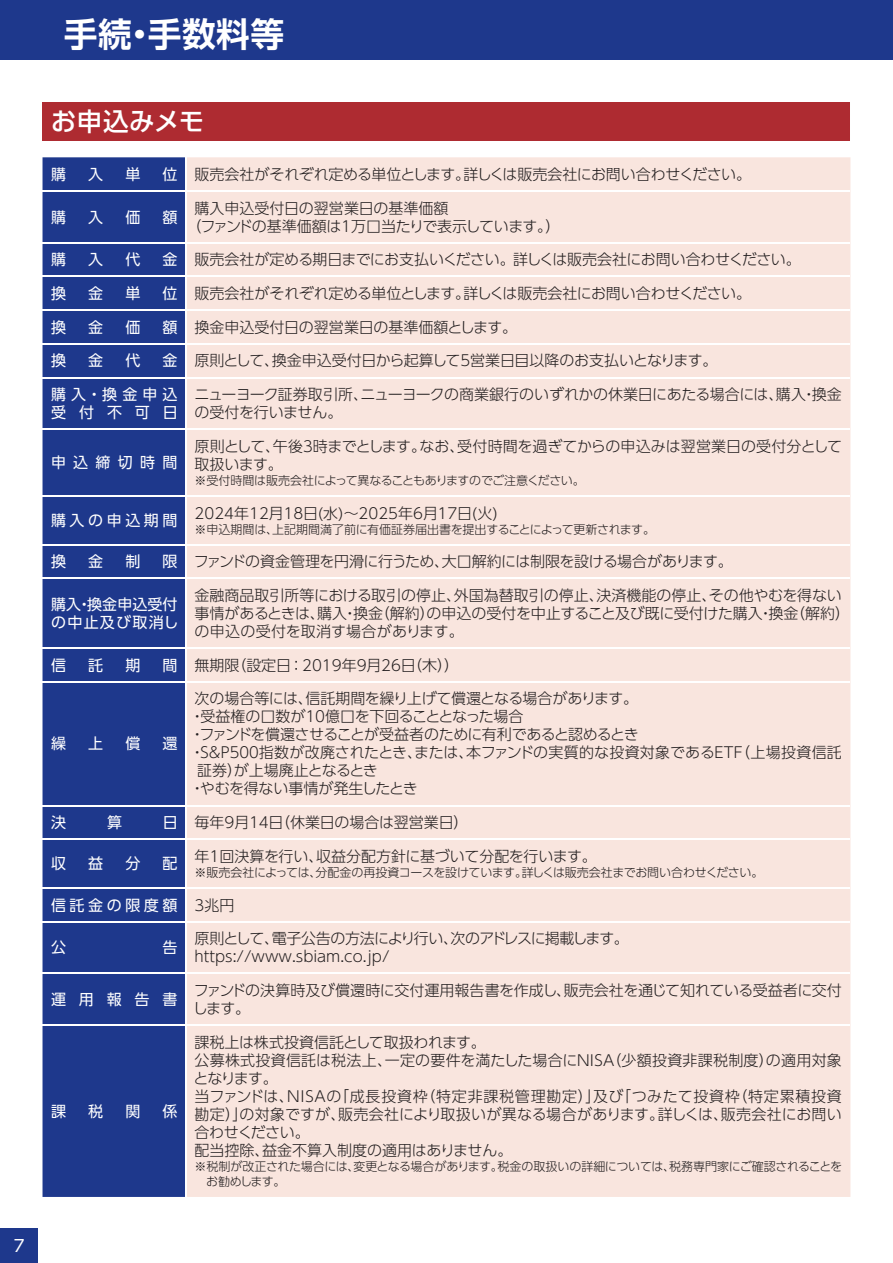
<style>
.page{position:relative;width:893px;height:1263px;background:#fff}
.page>*{position:absolute;margin:0;border:0;box-sizing:border-box;transform-origin:0 0}
.t1{font:33.75px "UD Shin Go Pro De Bold 90 pv RKSJ H";letter-spacing:.015em;color:#fff}
.t2{font:25.5px "UD Shin Go Pro Medium 90 pv RKSJ H";letter-spacing:.02em;color:#fff}
.t3{font:16.5px "UD Shin Go Pro Regular 90 pv RKSJ H";color:#fff}
.t4{font:15px/18px "UD Shin Go Pro Light 90 pv RKSJ H";letter-spacing:-.005em;color:#231f20}
.t5{font:15px "UD Shin Go Pro Regular 90 pv RKSJ H";letter-spacing:.24em;color:#fff}
.t6{font:15px "UD Shin Go Pro Light 90 pv RKSJ H";letter-spacing:-.025em;color:#231f20}
.t7{font:15px "UD Shin Go Pro Light 90 pv RKSJ H";letter-spacing:-.03em;color:#231f20}
.t8{font:15px "UD Shin Go Pro Light 90 pv RKSJ H";letter-spacing:-.04em;color:#231f20}
.t9{font:15px/18px "UD Shin Go Pro Regular 90 pv RKSJ H";letter-spacing:.005em;color:#fff}
.t10{font:15px/18px "UD Shin Go Pro Regular 90 pv RKSJ H";letter-spacing:.595em;color:#fff}
.t11{font:12px/15px "UD Shin Go Pro Light 90 pv RKSJ H";letter-spacing:-.02em;color:#231f20}
.s1{font-family:"UD Shin Go Pro Regular 90 pv RKSJ H";color:#fff}
.s2{font-family:"UD Shin Go Pro Light 90 pv RKSJ H";color:#231f20}
</style>
<div class="page">
<div style="left:43px;top:102px;width:807px;height:38px;background:#ae2b31"></div>
<div style="left:43px;top:157px;width:142px;height:1040px;background:#1e388c"></div>
<div style="left:187px;top:157px;width:663px;height:1040px;background:#f9e5de"></div>
<hr style="left:43px;top:190px;width:807px;height:2px;background:#fff">
<hr style="left:43px;top:242px;width:807px;height:1px;background:#fff">
<hr style="left:43px;top:276px;width:807px;height:1px;background:#fff">
<hr style="left:43px;top:310px;width:807px;height:1px;background:#fff">
<hr style="left:43px;top:343px;width:807px;height:1px;background:#fff">
<hr style="left:43px;top:377px;width:807px;height:1px;background:#fff">
<hr style="left:43px;top:429px;width:807px;height:1px;background:#fff">
<hr style="left:43px;top:495px;width:807px;height:2px;background:#fff">
<hr style="left:43px;top:544px;width:807px;height:1px;background:#fff">
<hr style="left:43px;top:578px;width:807px;height:1px;background:#fff">
<hr style="left:43px;top:648px;width:807px;height:1px;background:#fff">
<hr style="left:43px;top:681px;width:807px;height:1px;background:#fff">
<hr style="left:43px;top:805px;width:807px;height:1px;background:#fff">
<hr style="left:43px;top:839px;width:807px;height:1px;background:#fff">
<hr style="left:43px;top:887px;width:807px;height:1px;background:#fff">
<hr style="left:43px;top:921px;width:807px;height:1px;background:#fff">
<hr style="left:43px;top:973px;width:807px;height:1px;background:#fff">
<hr style="left:43px;top:1025px;width:807px;height:1px;background:#fff">
<div style="left:0;top:1228px;width:38px;height:34px;background:#1e388c"></div>
<div style="left:0;top:0;width:893px;height:60px;background:#1e388c"></div>
<p class="t3" style="left:14px;top:1239px;width:12px">7</p>
<h1 class="t1" style="left:64px;top:21px;width:222px">手続・手数料等</h1>
<h2 class="t2" style="left:51px;top:112px;width:155px">お申込みメモ</h2>
<p class="t5" style="left:51px;top:169px;width:16px">購</p>
<p class="t5" style="left:88px;top:169px;width:16px">入</p>
<p class="t5" style="left:125px;top:169px;width:16px">単</p>
<p class="t4" style="left:163px;top:167px;width:590px"><span class="s1">位</span> 販売会社がそれぞれ定める単位とします。詳しくは販売会社にお問い合わせください。</p>
<p class="t5" style="left:51px;top:211px;width:16px">購</p>
<p class="t5" style="left:88px;top:211px;width:16px">入</p>
<p class="t5" style="left:125px;top:211px;width:16px">価</p>
<p class="t5" style="left:163px;top:211px;width:16px">額</p>
<p class="t4" style="left:186px;top:201px;width:376px;text-indent:8px">購入申込受付日の翌営業日の基準価額<br>（ファンドの基準価額は1万口当たりで表示しています。）</p>
<p class="t5" style="left:51px;top:254px;width:16px">購</p>
<p class="t5" style="left:88px;top:254px;width:16px">入</p>
<p class="t5" style="left:125px;top:254px;width:16px">代</p>
<p class="t6" style="left:163px;top:254px;width:640px"><span class="s1">金</span> 販売会社が定める期日までにお支払いください。詳しくは販売会社にお問い合わせください。</p>
<p class="t5" style="left:51px;top:288px;width:16px">換</p>
<p class="t5" style="left:88px;top:288px;width:16px">金</p>
<p class="t5" style="left:125px;top:288px;width:16px">単</p>
<p class="t4" style="left:163px;top:286px;width:590px"><span class="s1">位</span> 販売会社がそれぞれ定める単位とします。詳しくは販売会社にお問い合わせください。</p>
<p class="t5" style="left:51px;top:321px;width:16px">換</p>
<p class="t5" style="left:88px;top:321px;width:16px">金</p>
<p class="t5" style="left:125px;top:321px;width:16px">価</p>
<p class="t4" style="left:163px;top:320px;width:356px"><span class="s1">額</span> 換金申込受付日の翌営業日の基準価額とします。</p>
<p class="t5" style="left:51px;top:355px;width:16px">換</p>
<p class="t5" style="left:88px;top:355px;width:16px">金</p>
<p class="t5" style="left:125px;top:355px;width:16px">代</p>
<p class="t4" style="left:163px;top:354px;width:556px"><span class="s1">金</span> 原則として、換金申込受付日から起算して5営業日目以降のお支払いとなります。</p>
<p class="t10" style="left:51px;top:388px;width:128px">購入・換金申込受付不可日</p>
<p class="t4" style="left:194px;top:388px;width:649px">ニューヨーク証券取引所、ニューヨークの商業銀行のいずれかの休業日にあたる場合には、購入・換金の受付を行いません。</p>
<p class="t5" style="left:51px;top:457px;width:128px">申込締切時間</p>
<p class="t4" style="left:195px;top:439px;width:649px">原則として、午後３時までとします。なお、受付時間を過ぎてからの申込みは翌営業日の受付分として取扱います。</p>
<p class="t11" style="left:195px;top:475px;width:392px">※受付時間は販売会社によって異なることもありますのでご注意ください。</p>
<p class="t5" style="left:51px;top:515px;width:128px">購入の申込期間</p>
<p class="t4" style="left:195px;top:506px;width:305px">2024年12月18日(水)～2025年6月17日(火)</p>
<p class="t11" style="left:195px;top:524px;width:462px">※申込期間は、上記期間満了前に有価証券届出書を提出することによって更新されます。</p>
<p class="t5" style="left:51px;top:556px;width:16px">換</p>
<p class="t5" style="left:88px;top:556px;width:16px">金</p>
<p class="t5" style="left:125px;top:556px;width:16px">制</p>
<p class="t7" style="left:163px;top:556px;width:572px"><span class="s1">限</span> ファンドの資金管理を円滑に行うため、大口解約には制限を設ける場合があります。</p>
<p class="t9" style="left:51px;top:597px;width:129px">購入・換金申込受付の中止及び取消し</p>
<p class="t4" style="left:195px;top:588px;width:657px">金融商品取引所等における取引の停止、外国為替取引の停止、決済機能の停止、その他やむを得ない事情があるときは、購入・換金（解約）の申込の受付を中止すること及び既に受付けた購入・換金（解約）の申込の受付を取消す場合があります。</p>
<p class="t5" style="left:51px;top:659px;width:16px">信</p>
<p class="t5" style="left:88px;top:659px;width:16px">託</p>
<p class="t5" style="left:125px;top:659px;width:16px">期</p>
<p class="t4" style="left:163px;top:658px;width:298px"><span class="s1">間</span> 無期限（設定日：2019年9月26日（木））</p>
<p class="t5" style="left:51px;top:738px;width:16px">繰</p>
<p class="t5" style="left:88px;top:738px;width:16px">上</p>
<p class="t5" style="left:125px;top:738px;width:16px">償</p>
<p class="t5" style="left:163px;top:738px;width:16px">還</p>
<p class="t4" style="left:195px;top:692px;width:445px">次の場合等には、信託期間を繰り上げて償還となる場合があります。</p>
<p class="t4" style="left:190px;top:710px;width:335px">・受益権の口数が10億口を下回ることとなった場合</p>
<p class="t8" style="left:190px;top:729px;width:450px">・ファンドを償還させることが受益者のために有利であると認めるとき</p>
<p class="t4" style="left:190px;top:746px;width:653px">・Ｓ＆Ｐ５００指数が改廃されたとき、または、本ファンドの実質的な投資対象であるETF（上場投資信託</p>
<p class="t6" style="left:197px;top:765px;width:182px">証券）が上場廃止となるとき</p>
<p class="t4" style="left:190px;top:782px;width:229px">・やむを得ない事情が発生したとき</p>
<p class="t5" style="left:51px;top:817px;width:16px">決</p>
<p class="t5" style="left:107px;top:817px;width:16px">算</p>
<p class="t4" style="left:163px;top:815px;width:307px"><span class="s1">日</span> 毎年9月14日（休業日の場合は翌営業日）</p>
<p class="t5" style="left:51px;top:858px;width:16px">収</p>
<p class="t5" style="left:88px;top:858px;width:16px">益</p>
<p class="t5" style="left:125px;top:858px;width:16px">分</p>
<p class="t5" style="left:163px;top:858px;width:16px">配</p>
<p class="t4" style="left:195px;top:849px;width:404px">年1回決算を行い、収益分配方針に基づいて分配を行います。</p>
<p class="t11" style="left:195px;top:867px;width:570px">※販売会社によっては、分配金の再投資コースを設けています。詳しくは販売会社までお問い合わせください。</p>
<p class="t5" style="left:51px;top:899px;width:185px">信託金の限度額 <span class="s2">3兆円</span></p>
<p class="t5" style="left:51px;top:942px;width:16px">公</p>
<p class="t5" style="left:163px;top:942px;width:16px">告</p>
<p class="t4" style="left:195px;top:932px;width:436px">原則として、電子公告の方法により行い、次のアドレスに掲載します。https://www.sbiam.co.jp/</p>
<p class="t5" style="left:51px;top:994px;width:128px">運用報告書</p>
<p class="t4" style="left:193px;top:983px;width:651px">ファンドの決算時及び償還時に交付運用報告書を作成し、販売会社を通じて知れている受益者に交付します。</p>
<p class="t5" style="left:51px;top:1105px;width:16px">課</p>
<p class="t5" style="left:88px;top:1105px;width:16px">税</p>
<p class="t5" style="left:125px;top:1105px;width:16px">関</p>
<p class="t5" style="left:163px;top:1105px;width:16px">係</p>
<p class="t4" style="left:194px;top:1035px;width:650px">課税上は株式投資信託として取扱われます。<br>公募株式投資信託は税法上、一定の要件を満たした場合にNISA（少額投資非課税制度）の適用対象となります。<br>当ファンドは、NISAの「成長投資枠（特定非課税管理勘定）」及び「つみたて投資枠（特定累積投資勘定）」の対象ですが、販売会社により取扱いが異なる場合があります。詳しくは、販売会社にお問い合わせください。<br>配当控除、益金不算入制度の適用はありません。</p>
<p class="t11" style="left:206px;top:1161px;width:637px;text-indent:-12px">※ 税制が改正された場合には、変更となる場合があります。税金の取扱いの詳細については、税務専門家にご確認されることをお勧めします。</p>
</div>
